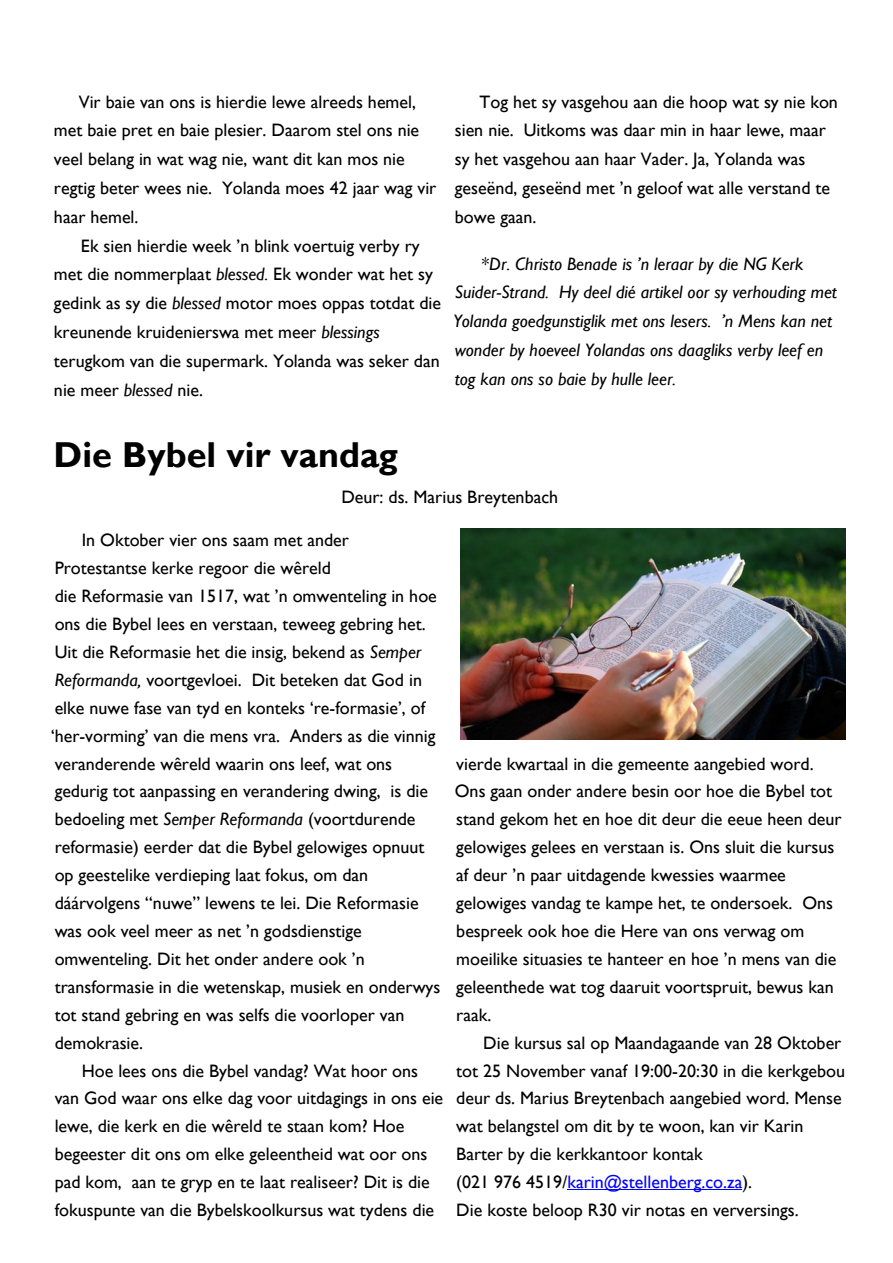
<style>
.page{position:relative;width:893px;height:1263px;background:#fff}
.page>*{position:absolute;margin:0;border:0;box-sizing:border-box;transform-origin:0 0}
.t1{font:700 36px "Gill Sans";color:#000}
.t2{font:18px/27.9px "Gill Sans";color:#000}
.t3{font:italic 18px/28.8px "Gill Sans";color:#000}
.s1{font-style:italic}
.s2{font-style:normal}
.s3{color:#00f}
</style>
<div class="page">
<hr style="left:567px;top:1189px;width:175px;height:1px;background:#00f">
<img style="left:461px;top:528px;width:384px;height:211px">
<p class="t2" style="left:54px;top:89px;width:384px;line-height:28.8px;text-indent:25px">Vir baie van ons is hierdie lewe alreeds hemel, met baie pret en baie plesier. Daarom stel ons nie veel belang in wat wag nie, want dit kan mos nie regtig beter wees nie. Yolanda moes 42 jaar wag vir haar hemel.</p>
<p class="t2" style="left:54px;top:233px;width:389px;line-height:28.8px;text-indent:27px">Ek sien hierdie week ’n blink voertuig verby ry met die nommerplaat <span class="s1">blessed.</span> Ek wonder wat het sy gedink as sy die <span class="s1">blessed</span> motor moes oppas totdat die kreunende kruidenierswa met meer <span class="s1">blessings </span>terugkom van die supermark. Yolanda was seker dan nie meer <span class="s1">blessed</span> nie.</p>
<p class="t2" style="left:455px;top:89px;width:385px;line-height:28.8px;text-indent:25px">Tog het sy vasgehou aan die hoop wat sy nie kon sien nie. Uitkoms was daar min in haar lewe, maar sy het vasgehou aan haar Vader. Ja, Yolanda was geseënd, geseënd met ’n geloof wat alle verstand te bowe gaan.</p>
<p class="t3" style="left:453px;top:251px;width:385px;text-indent:29px"><span class="s2">*</span>Dr. Christo Benade is ’n leraar by die NG Kerk Suider-Strand. Hy deel dié artikel oor sy verhouding met Yolanda goedgunstiglik met ons lesers. ’n Mens kan net wonder by hoeveel Yolandas ons daagliks verby leef en tog kan ons so baie by hulle leer.</p>
<h1 class="t1" style="left:54px;top:442px;width:346px">Die Bybel vir vandag</h1>
<p class="t2" style="left:341px;top:485px;width:218px">Deur: ds. Marius Breytenbach</p>
<p class="t2" style="left:51px;top:528px;width:391px;text-indent:31px">In Oktober vier ons saam met ander Protestantse kerke regoor die wêreld<br>die Reformasie van 1517, wat ’n omwenteling in hoe ons die Bybel lees en verstaan, teweeg gebring het.<br>Uit die Reformasie het die insig, bekend as <span class="s1">Semper Reformanda,</span> voortgevloei. Dit beteken dat God in elke nuwe fase van tyd en konteks ‘re-formasie’, of ‘her-vorming’ van die mens vra. Anders as die vinnig veranderende wêreld waarin ons leef, wat ons gedurig tot aanpassing en verandering dwing, is die bedoeling met <span class="s1">Semper Reformanda</span> (voortdurende reformasie) eerder dat die Bybel gelowiges opnuut op geestelike verdieping laat fokus, om dan dáárvolgens “nuwe” lewens te lei. Die Reformasie was ook veel meer as net ’n godsdienstige omwenteling. Dit het onder andere ook ’n transformasie in die wetenskap, musiek en onderwys tot stand gebring en was selfs die voorloper van demokrasie.</p>
<p class="t2" style="left:55px;top:1058px;width:390px;text-indent:27px">Hoe lees ons die Bybel vandag? Wat hoor ons van God waar ons elke dag voor uitdagings in ons eie lewe, die kerk en die wêreld te staan kom? Hoe begeester dit ons om elke geleentheid wat oor ons pad kom, aan te gryp en te laat realiseer? Dit is die fokuspunte van die Bybelskoolkursus wat tydens die</p>
<p class="t2" style="left:455px;top:751px;width:388px">vierde kwartaal in die gemeente aangebied word.<br>Ons gaan onder andere besin oor hoe die Bybel tot stand gekom het en hoe dit deur die eeue heen deur gelowiges gelees en verstaan is. Ons sluit die kursus af deur ’n paar uitdagende kwessies waarmee gelowiges vandag te kampe het, te ondersoek. Ons bespreek ook hoe die Here van ons verwag om moeilike situasies te hanteer en hoe ’n mens van die geleenthede wat tog daaruit voortspruit, bewus kan raak.</p>
<p class="t2" style="left:456px;top:1030px;width:390px;text-indent:27px">Die kursus sal op Maandagaande van 28 Oktober tot 25 November vanaf 19:00-20:30 in die kerkgebou deur ds. Marius Breytenbach aangebied word. Mense wat belangstel om dit by te woon, kan vir Karin Barter by die kerkkantoor kontak<br>(021 976 4519/<span class="s3">karin@stellenberg.co.za</span>).<br>Die koste beloop R30 vir notas en verversings.</p>
</div>
